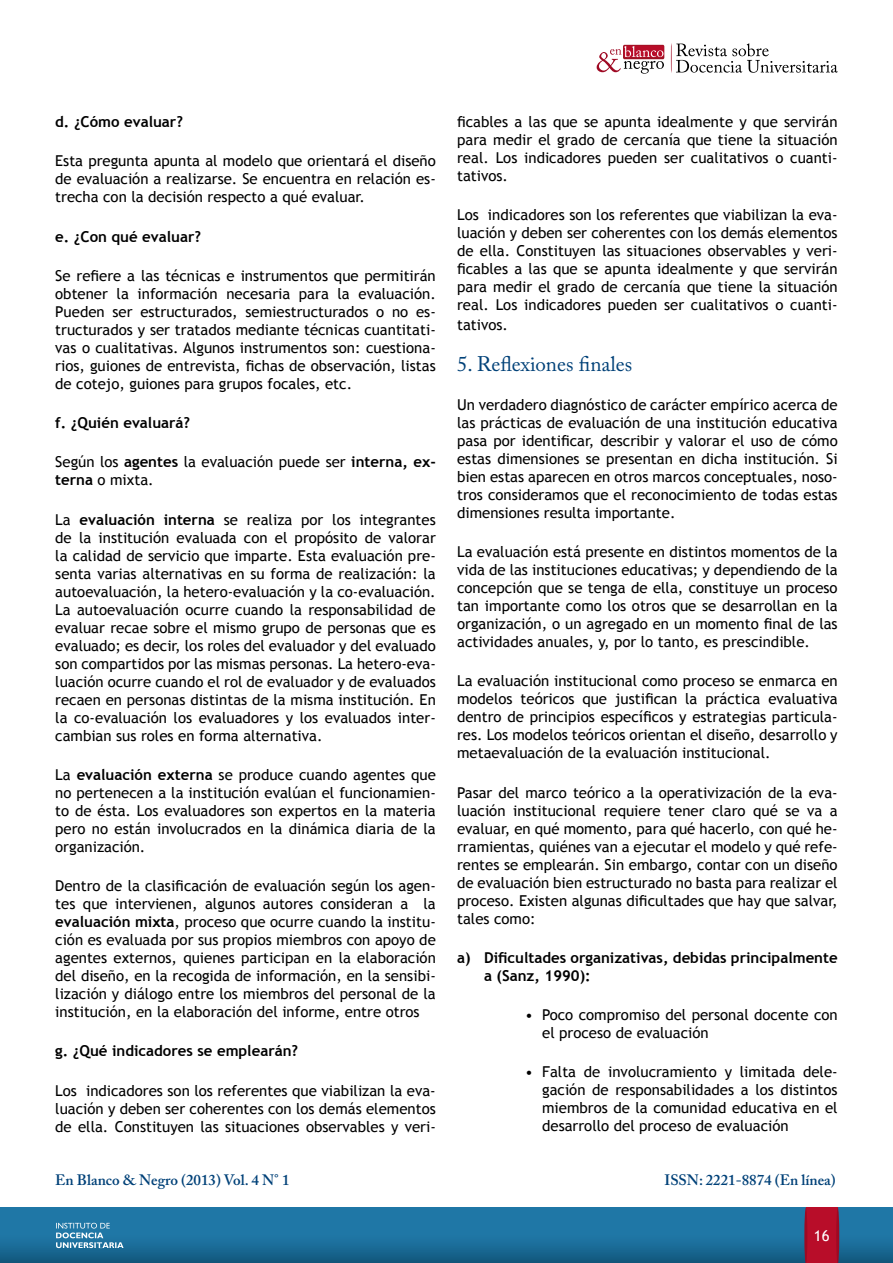
<style>
.page{position:relative;width:893px;height:1263px;background:#fff}
.page>*{position:absolute;margin:0;border:0;box-sizing:border-box;transform-origin:0 0}
.t1{font:21px "Adobe Caslon Pro";color:#004178}
.t2{font:15px/18px "Trebuchet MS";color:#000;text-align:justify}
.t3{font:700 15px/18px "Trebuchet MS";color:#000}
.t4{font:600 15px "Adobe Caslon Pro";color:#004178}
.t5{font:15px "Trebuchet MS";color:#fff}
.s1{font-weight:700}
</style>
<div class="page">
<div style="left:623px;top:45px;width:41px;height:14px;background:#a71025;border-radius:2px"></div>
<svg style="left:671px;top:43px;width:167px;height:30px"></svg>
<svg style="left:597px;top:46px;width:67px;height:28px"></svg>
<div style="left:0;top:1208px;width:893px;height:55px;background:linear-gradient(to bottom,#237fb1,#156088)"></div>
<div style="left:806px;top:1208px;width:32px;height:55px;background:#b80d29"></div>
<svg style="left:804px;top:1208px;width:3px;height:55px"></svg>
<svg style="left:836px;top:1208px;width:3px;height:55px"></svg>
<svg style="left:56px;top:1223px;width:68px;height:25px"></svg>
<p class="t3" style="left:55px;top:113px;width:129px">d. ¿Cómo evaluar?</p>
<p class="t2" style="left:55px;top:152px;width:382px">Esta pregunta apunta al modelo que orientará el diseño de evaluación a realizarse. Se encuentra en relación es&shy;trecha con la decisión respecto a qué evaluar.</p>
<p class="t3" style="left:55px;top:227px;width:147px">e. ¿Con qué evaluar?</p>
<p class="t2" style="left:55px;top:267px;width:382px">Se refiere a las técnicas e instrumentos que permitirán obtener la información necesaria para la evaluación.<br>Pueden ser estructurados, semiestructurados o no es&shy;tructurados y ser tratados mediante técnicas cuantitati&shy;vas o cualitativas. Algunos instrumentos son: cuestiona&shy;rios, guiones de entrevista, fichas de observación, listas de cotejo, guiones para grupos focales, etc.</p>
<p class="t3" style="left:55px;top:414px;width:136px">f. ¿Quién evaluará?</p>
<p class="t2" style="left:55px;top:453px;width:382px">Según los <span class="s1">agentes</span> la evaluación puede ser <span class="s1">interna, ex&shy;terna</span> o mixta.</p>
<p class="t2" style="left:55px;top:510px;width:382px">La <span class="s1">evaluación interna</span> se realiza por los integrantes de la institución evaluada con el propósito de valorar la calidad de servicio que imparte. Esta evaluación pre&shy;senta varias alternativas en su forma de realización: la autoevaluación, la hetero-evaluación y la co-evaluación.<br>La autoevaluación ocurre cuando la responsabilidad de evaluar recae sobre el mismo grupo de personas que es evaluado; es decir, los roles del evaluador y del evaluado son compartidos por las mismas personas. La hetero-eva&shy;luación ocurre cuando el rol de evaluador y de evaluados recaen en personas distintas de la misma institución. En la co-evaluación los evaluadores y los evaluados inter&shy;cambian sus roles en forma alternativa.</p>
<p class="t2" style="left:55px;top:766px;width:382px">La <span class="s1">evaluación externa</span> se produce cuando agentes que no pertenecen a la institución evalúan el funcionamien&shy;to de ésta. Los evaluadores son expertos en la materia pero no están involucrados en la dinámica diaria de la organización.</p>
<p class="t2" style="left:55px;top:877px;width:382px">Dentro de la clasificación de evaluación según los agen&shy;tes que intervienen, algunos autores consideran a la <span class="s1">evaluación mixta</span>, proceso que ocurre cuando la institu&shy;ción es evaluada por sus propios miembros con apoyo de agentes externos, quienes participan en la elaboración del diseño, en la recogida de información, en la sensibi&shy;lización y diálogo entre los miembros del personal de la institución, en la elaboración del informe, entre otros</p>
<p class="t3" style="left:55px;top:1042px;width:244px">g. ¿Qué indicadores se emplearán?</p>
<p class="t2" style="left:55px;top:1081px;width:382px">Los indicadores son los referentes que viabilizan la eva&shy;luación y deben ser coherentes con los demás elementos de ella. Constituyen las situaciones observables y veri-</p>
<p class="t2" style="left:457px;top:113px;width:382px">ficables a las que se apunta idealmente y que servirán para medir el grado de cercanía que tiene la situación real. Los indicadores pueden ser cualitativos o cuanti&shy;tativos.</p>
<p class="t2" style="left:457px;top:206px;width:382px">Los indicadores son los referentes que viabilizan la eva&shy;luación y deben ser coherentes con los demás elementos de ella. Constituyen las situaciones observables y veri&shy;ficables a las que se apunta idealmente y que servirán para medir el grado de cercanía que tiene la situación real. Los indicadores pueden ser cualitativos o cuanti-</p>
<p class="t2" style="left:457px;top:316px;width:53px">tativos.</p>
<h1 class="t1" style="left:457px;top:351px;width:177px">5. Reflexiones finales</h1>
<p class="t2" style="left:457px;top:396px;width:382px">Un verdadero diagnóstico de carácter empírico acerca de las prácticas de evaluación de una institución educativa pasa por identificar, describir y valorar el uso de cómo estas dimensiones se presentan en dicha institución. Si bien estas aparecen en otros marcos conceptuales, noso&shy;tros consideramos que el reconocimiento de todas estas dimensiones resulta importante.</p>
<p class="t2" style="left:457px;top:543px;width:382px">La evaluación está presente en distintos momentos de la vida de las instituciones educativas; y dependiendo de la concepción que se tenga de ella, constituye un proceso tan importante como los otros que se desarrollan en la organización, o un agregado en un momento final de las actividades anuales, y, por lo tanto, es prescindible.</p>
<p class="t2" style="left:457px;top:672px;width:382px">La evaluación institucional como proceso se enmarca en modelos teóricos que justifican la práctica evaluativa dentro de principios específicos y estrategias particula&shy;res. Los modelos teóricos orientan el diseño, desarrollo y metaevaluación de la evaluación institucional.</p>
<p class="t2" style="left:457px;top:783px;width:382px">Pasar del marco teórico a la operativización de la eva&shy;luación institucional requiere tener claro qué se va a evaluar, en qué momento, para qué hacerlo, con qué he&shy;rramientas, quiénes van a ejecutar el modelo y qué refe&shy;rentes se emplearán. Sin embargo, contar con un diseño de evaluación bien estructurado no basta para realizar el proceso. Existen algunas dificultades que hay que salvar, tales como:</p>
<p class="t3" style="left:484px;top:948px;width:355px;text-indent:-27px">a) Dificultades organizativas, debidas principalmente a (Sanz, 1990):</p>
<p class="t2" style="left:542px;top:1006px;width:297px;text-indent:-17px">• Poco compromiso del personal docente con el proceso de evaluación</p>
<p class="t2" style="left:542px;top:1063px;width:297px;text-indent:-17px">• Falta de involucramiento y limitada dele&shy;gación de responsabilidades a los distintos miembros de la comunidad educativa en el desarrollo del proceso de evaluación</p>
<p class="t4" style="left:55px;top:1171px;width:236px">En Blanco &amp; Negro (2013) Vol. 4 N° 1</p>
<p class="t4" style="left:664px;top:1171px;width:173px">ISSN: 2221-8874 (En línea)</p>
<p class="t5" style="left:814px;top:1227px;width:17px">16</p>
</div>
